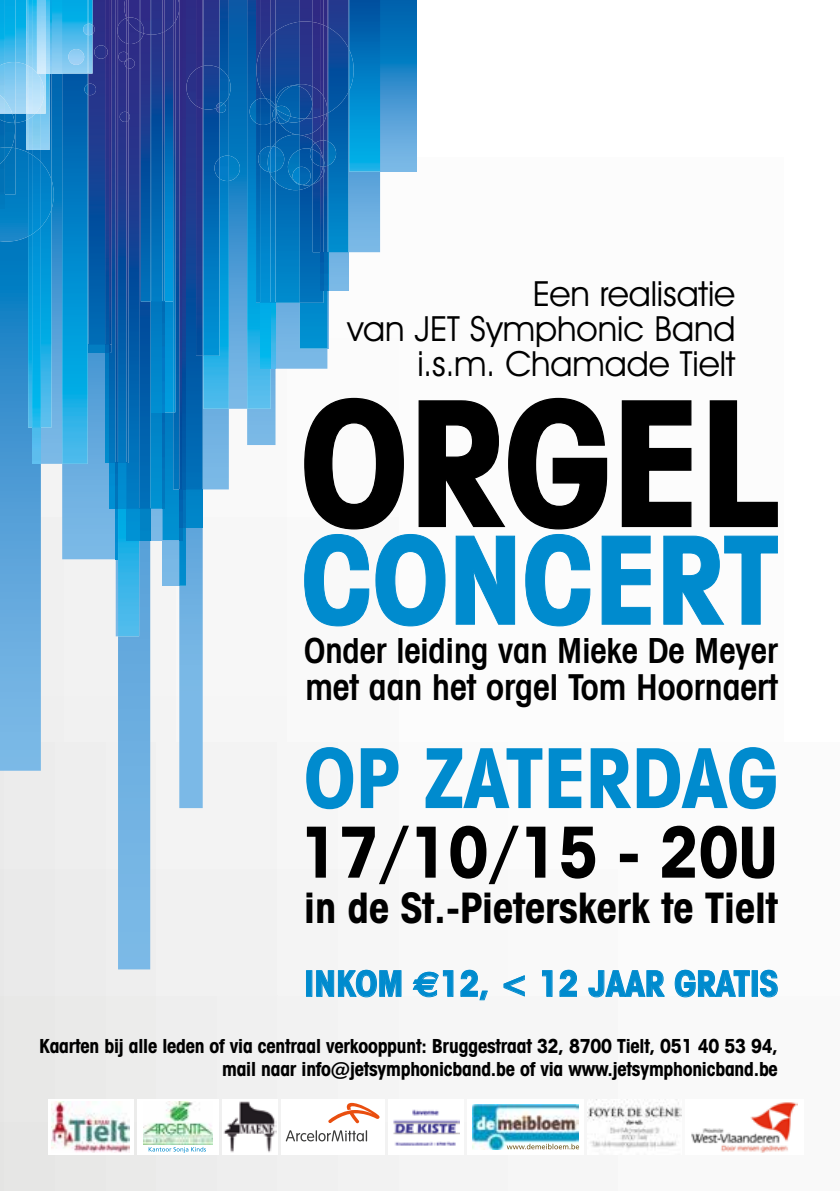
<style>
.page{position:relative;width:840px;height:1191px;background:#fff}
.page>*{position:absolute;margin:0;border:0;box-sizing:border-box;transform-origin:0 0}
.t1{font:700 condensed 82.2px "Avant Garde IT Cby BT";color:#008bce}
.t2{font:700 condensed 41.8px "Avant Garde IT Cby BT";color:#000}
.t3{font:600 condensed 35.4px "Avant Garde IT Cby BT";color:#000}
.t4{font:700 condensed 35.2px "Avant Garde IT Cby BT";color:#008bce}
.t5{font:34.8px/35.2px "Avant Garde IT Cby BT";color:#000;text-align:right}
.t6{font:600 condensed 34.4px "Avant Garde IT Cby BT";color:#000}
.t7{font:700 condensed 19.4px/23.2px "Avant Garde IT Cby BT";letter-spacing:-.01em;color:#000;text-align:right}
.s1{font-family:"Euro Sans";font-stretch:normal}
</style>
<div class="page">
<div style="left:0;top:0;width:839px;height:1191px;background:linear-gradient(to right,#eaeaea,#fff)"></div>
<div style="left:306px;top:970px;width:6px;height:26px;border:1px solid #008bce"></div>
<svg style="left:316px;top:968px;width:85px;height:29px"></svg>
<svg style="left:412px;top:970px;width:41px;height:27px"></svg>
<svg style="left:460px;top:969px;width:27px;height:31px"></svg>
<svg style="left:503px;top:975px;width:21px;height:21px"></svg>
<svg style="left:541px;top:970px;width:11px;height:27px"></svg>
<svg style="left:559px;top:969px;width:17px;height:28px"></svg>
<svg style="left:588px;top:969px;width:76px;height:28px"></svg>
<svg style="left:674px;top:969px;width:75px;height:28px"></svg>
<svg style="left:759px;top:969px;width:18px;height:28px"></svg>
<svg style="left:328px;top:397px;width:450px;height:133px"></svg>
<svg style="left:328px;top:533px;width:449px;height:94px"></svg>
<div style="left:684px;top:1099px;width:118px;height:55px;background:#fff"></div>
<img style="left:691px;top:1102px;width:106px;height:50px">
<div style="left:48px;top:1099px;width:85px;height:55px;background:#fff"></div>
<img style="left:52px;top:1101px;width:77px;height:51px">
<img style="left:222px;top:1099px;width:54px;height:55px">
<div style="left:387px;top:1099px;width:76px;height:55px;background:#fff"></div>
<img style="left:393px;top:1109px;width:66px;height:37px">
<img style="left:587px;top:1099px;width:93px;height:55px">
<div style="left:137px;top:1099px;width:81px;height:55px;background:#fff"></div>
<img style="left:143px;top:1101px;width:69px;height:43px">
<svg style="left:148px;top:1147px;width:58px;height:5px"></svg>
<div style="left:281px;top:1099px;width:103px;height:55px;background:#fff"></div>
<svg style="left:328px;top:1102px;width:51px;height:21px"></svg>
<svg style="left:285px;top:1130px;width:82px;height:11px"></svg>
<div style="left:467px;top:1099px;width:116px;height:55px;background:#fff"></div>
<img style="left:472px;top:1104px;width:106px;height:45px">
<svg style="left:506px;top:1143px;width:72px;height:6px"></svg>
<div style="left:162px;top:540px;width:17px;height:46px;background:#79b8e6"></div>
<div style="left:150px;top:509px;width:12px;height:31px;background:#79b8e6"></div>
<img style="left:162px;top:412px;width:11px;height:128px">
<img style="left:328px;top:0;width:20px;height:252px">
<div style="left:328px;top:252px;width:20px;height:39px;background:#76b6e4"></div>
<svg style="left:380px;top:0;width:36px;height:171px;background:#338dcb"></svg>
<img style="left:92px;top:0;width:13px;height:47px">
<img style="left:164px;top:301px;width:9px;height:111px">
<img style="left:164px;top:32px;width:9px;height:269px">
<img style="left:112px;top:0;width:14px;height:47px">
<img style="left:150px;top:301px;width:12px;height:208px">
<img style="left:162px;top:412px;width:2px;height:97px">
<img style="left:152px;top:32px;width:12px;height:380px">
<img style="left:150px;top:0;width:2px;height:301px">
<img style="left:141px;top:35px;width:9px;height:12px">
<img style="left:105px;top:0;width:7px;height:47px">
<img style="left:32px;top:0;width:60px;height:47px">
<img style="left:16px;top:0;width:12px;height:47px">
<img style="left:5px;top:0;width:11px;height:47px">
<img style="left:0;top:0;width:5px;height:47px">
<img style="left:28px;top:0;width:4px;height:47px">
<svg style="left:82px;top:24px;width:13px;height:11px"></svg>
<img style="left:128px;top:32px;width:11px;height:12px">
<img style="left:118px;top:18px;width:10px;height:26px">
<svg style="left:117px;top:26px;width:2px;height:9px"></svg>
<img style="left:162px;top:0;width:11px;height:32px">
<img style="left:128px;top:0;width:13px;height:21px">
<img style="left:123px;top:0;width:3px;height:18px">
<img style="left:141px;top:0;width:9px;height:35px">
<img style="left:152px;top:0;width:10px;height:35px">
<img style="left:128px;top:17px;width:11px;height:15px">
<svg style="left:126px;top:0;width:2px;height:22px"></svg>
<svg style="left:139px;top:21px;width:5px;height:20px"></svg>
<img style="left:94px;top:45px;width:11px;height:2px">
<img style="left:328px;top:140px;width:9px;height:26px">
<svg style="left:348px;top:0;width:32px;height:252px;background:#2691cf"></svg>
<img style="left:328px;top:27px;width:20px;height:86px">
<img style="left:349px;top:50px;width:6px;height:40px">
<svg style="left:173px;top:0;width:155px;height:808px"></svg>
<svg style="left:0;top:47px;width:150px;height:922px;background:#6faad5"></svg>
<img style="left:5px;top:100px;width:7px;height:14px">
<img style="left:0;top:95px;width:5px;height:19px">
<svg style="left:307px;top:825px;width:466px;height:59px"></svg>
<h3 class="t5" style="left:347px;top:276px;width:389px">Een realisatie<br>van JET Symphonic Band i.s.m. Chamade Tielt</h3>
<h3 class="t6" style="left:304px;top:629px;width:475px">Onder leiding van Mieke De Meyer</h3>
<h3 class="t3" style="left:305px;top:665px;width:473px">met aan het orgel Tom Hoornaert</h3>
<h1 class="t1" style="left:304px;top:729px;width:475px">OP ZATERDAG</h1>
<h2 class="t2" style="left:304px;top:882px;width:475px">in de St.-Pieterskerk te Tielt</h2>
<h3 class="t4" style="left:304px;top:962px;width:475px">INKOM <span class="s1">€</span>12, &lt; 12 JAAR GRATIS</h3>
<p class="t7" style="left:39px;top:1034px;width:739px">Kaarten bij alle leden of via centraal verkooppunt: Bruggestraat 32, 8700 Tielt, 051 40 53 94, mail naar info@jetsymphonicband.be of via www.jetsymphonicband.be</p>
</div>
